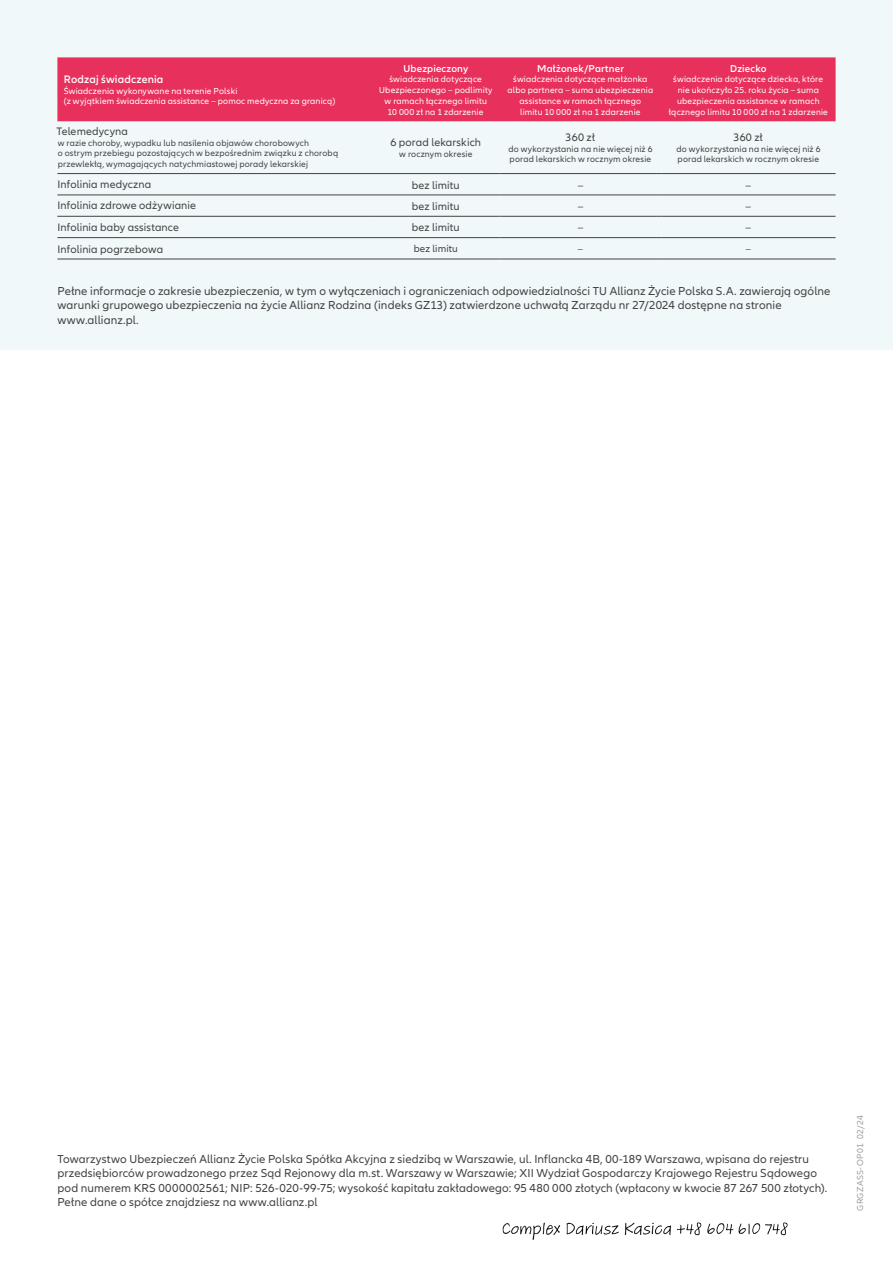
<style>
.page{position:relative;width:893px;height:1263px;background:#fff}
.page>*{position:absolute;margin:0;border:0;box-sizing:border-box;transform-origin:0 0}
.t1{font:12px/14.4px "Allianz Neo";letter-spacing:.01em;color:#424241}
.t2{font:11.25px "Allianz Neo";letter-spacing:.01em;color:#424241}
.t3{font:600 11.25px "Allianz Neo";letter-spacing:.015em;color:#fff}
.t4{font:600 10.35px "Allianz Neo";letter-spacing:.015em;color:#fff}
.t5{font:10.35px "Allianz Neo";letter-spacing:.015em;color:#424241}
.t6{font:9px/10.8px "Allianz Neo";letter-spacing:.02em;color:#fff;text-align:center}
.t7{font:9px/10.8px "Allianz Neo";letter-spacing:.02em;color:#424241}
.t8{font:9px "Allianz Neo";letter-spacing:.03em;color:#a0a0a0}
</style>
<div class="page">
<div style="left:0;top:0;width:893px;height:350px;background:#f0f8fa"></div>
<div style="left:57px;top:57px;width:779px;height:64px;background:#e7305c"></div>
<hr style="left:372px;top:173px;width:128px;height:1px;background:#424241">
<hr style="left:500px;top:173px;width:161px;height:1px;background:#424241">
<hr style="left:661px;top:173px;width:175px;height:1px;background:#424241">
<hr style="left:372px;top:195px;width:128px;height:1px;background:#424241">
<hr style="left:500px;top:195px;width:161px;height:1px;background:#424241">
<hr style="left:661px;top:195px;width:175px;height:1px;background:#424241">
<hr style="left:372px;top:216px;width:128px;height:1px;background:#424241">
<hr style="left:500px;top:216px;width:161px;height:1px;background:#424241">
<hr style="left:661px;top:216px;width:175px;height:1px;background:#424241">
<hr style="left:57px;top:237px;width:315px;height:1px;background:#424241">
<hr style="left:57px;top:259px;width:315px;height:1px;background:#424241">
<hr style="left:372px;top:259px;width:128px;height:1px;background:#424241">
<hr style="left:500px;top:259px;width:161px;height:1px;background:#424241">
<hr style="left:661px;top:259px;width:175px;height:1px;background:#424241">
<hr style="left:372px;top:237px;width:128px;height:1px;background:#424241">
<hr style="left:500px;top:237px;width:161px;height:1px;background:#424241">
<hr style="left:661px;top:237px;width:175px;height:1px;background:#424241">
<hr style="left:57px;top:216px;width:315px;height:1px;background:#424241">
<hr style="left:57px;top:195px;width:315px;height:1px;background:#424241">
<hr style="left:57px;top:173px;width:315px;height:1px;background:#424241">
<img style="left:502px;top:1222px;width:286px;height:18px">
<p class="t3" style="left:64px;top:73px;width:101px">Rodzaj świadczenia</p>
<p class="t6" style="left:64px;top:85px;width:273px;text-align:left">Świadczenia wykonywane na terenie Polski<br>(z wyjątkiem świadczenia assistance – pomoc medyczna za granicą)</p>
<p class="t4" style="left:404px;top:62px;width:66px">Ubezpieczony</p>
<p class="t6" style="left:379px;top:74px;width:115px">świadczenia dotyczące<br>Ubezpieczonego – podlimity w ramach łącznego limitu<br>10 000 zł na 1 zdarzenie</p>
<p class="t2" style="left:56px;top:125px;width:73px">Telemedycyna</p>
<p class="t7" style="left:58px;top:137px;width:282px">w razie choroby, wypadku lub nasilenia objawów chorobowych<br>o ostrym przebiegu pozostających w bezpośrednim związku z chorobą przewlekłą, wymagających natychmiastowej porady lekarskiej</p>
<p class="t2" style="left:390px;top:136px;width:92px">6 porad lekarskich</p>
<p class="t7" style="left:399px;top:149px;width:75px">w rocznym okresie</p>
<p class="t4" style="left:537px;top:62px;width:89px">Małżonek/Partner</p>
<p class="t6" style="left:508px;top:74px;width:147px">świadczenia dotyczące małżonka albo partnera – suma ubezpieczenia assistance w ramach łącznego limitu 10 000 zł na 1 zdarzenie</p>
<p class="t2" style="left:566px;top:131px;width:31px">360 zł</p>
<p class="t7" style="left:508px;top:143px;width:146px">do wykorzystania na nie więcej niż 6 porad lekarskich w rocznym okresie</p>
<p class="t4" style="left:730px;top:62px;width:38px">Dziecko</p>
<p class="t6" style="left:669px;top:74px;width:161px">świadczenia dotyczące dziecka, które nie ukończyło 25. roku życia – suma ubezpieczenia assistance w ramach łącznego limitu 10 000 zł na 1 zdarzenie</p>
<p class="t2" style="left:734px;top:131px;width:31px">360 zł</p>
<p class="t7" style="left:676px;top:143px;width:146px">do wykorzystania na nie więcej niż 6 porad lekarskich w rocznym okresie</p>
<p class="t2" style="left:57px;top:178px;width:95px">Infolinia medyczna</p>
<p class="t2" style="left:412px;top:178px;width:49px">bez limitu</p>
<p class="t2" style="left:578px;top:178px;width:7px">–</p>
<p class="t2" style="left:746px;top:178px;width:7px">–</p>
<p class="t2" style="left:57px;top:199px;width:140px">Infolinia zdrowe odżywianie</p>
<p class="t2" style="left:412px;top:200px;width:49px">bez limitu</p>
<p class="t2" style="left:578px;top:200px;width:7px">–</p>
<p class="t2" style="left:746px;top:200px;width:7px">–</p>
<p class="t2" style="left:57px;top:221px;width:123px">Infolinia baby assistance</p>
<p class="t2" style="left:412px;top:221px;width:49px">bez limitu</p>
<p class="t2" style="left:578px;top:221px;width:7px">–</p>
<p class="t2" style="left:746px;top:221px;width:7px">–</p>
<p class="t2" style="left:57px;top:242px;width:107px">Infolinia pogrzebowa</p>
<p class="t5" style="left:414px;top:243px;width:46px">bez limitu</p>
<p class="t5" style="left:578px;top:243px;width:7px">–</p>
<p class="t5" style="left:746px;top:243px;width:7px">–</p>
<p class="t1" style="left:57px;top:284px;width:775px">Pełne informacje o zakresie ubezpieczenia, w tym o wyłączeniach i ograniczeniach odpowiedzialności TU Allianz Życie Polska S.A. zawierają ogólne warunki grupowego ubezpieczenia na życie Allianz Rodzina (indeks GZ13) zatwierdzone uchwałą Zarządu nr 27/2024 dostępne na stronie www.allianz.pl.</p>
<p class="t1" style="left:57px;top:1152px;width:771px">Towarzystwo Ubezpieczeń Allianz Życie Polska Spółka Akcyjna z siedzibą w Warszawie, ul. Inflancka 4B, 00-189 Warszawa, wpisana do rejestru przedsiębiorców prowadzonego przez Sąd Rejonowy dla m.st. Warszawy w Warszawie; XII Wydział Gospodarczy Krajowego Rejestru Sądowego pod numerem KRS 0000002561; NIP: 526-020-99-75; wysokość kapitału zakładowego: 95 480 000 złotych (wpłacony w kwocie 87 267 500 złotych).<br>Pełne dane o spółce znajdziesz na www.allianz.pl</p>
<p class="t8" style="left:855px;top:1211px;width:97px;rotate:-90deg">GRGZASS-OP01 02/24</p>
</div>
